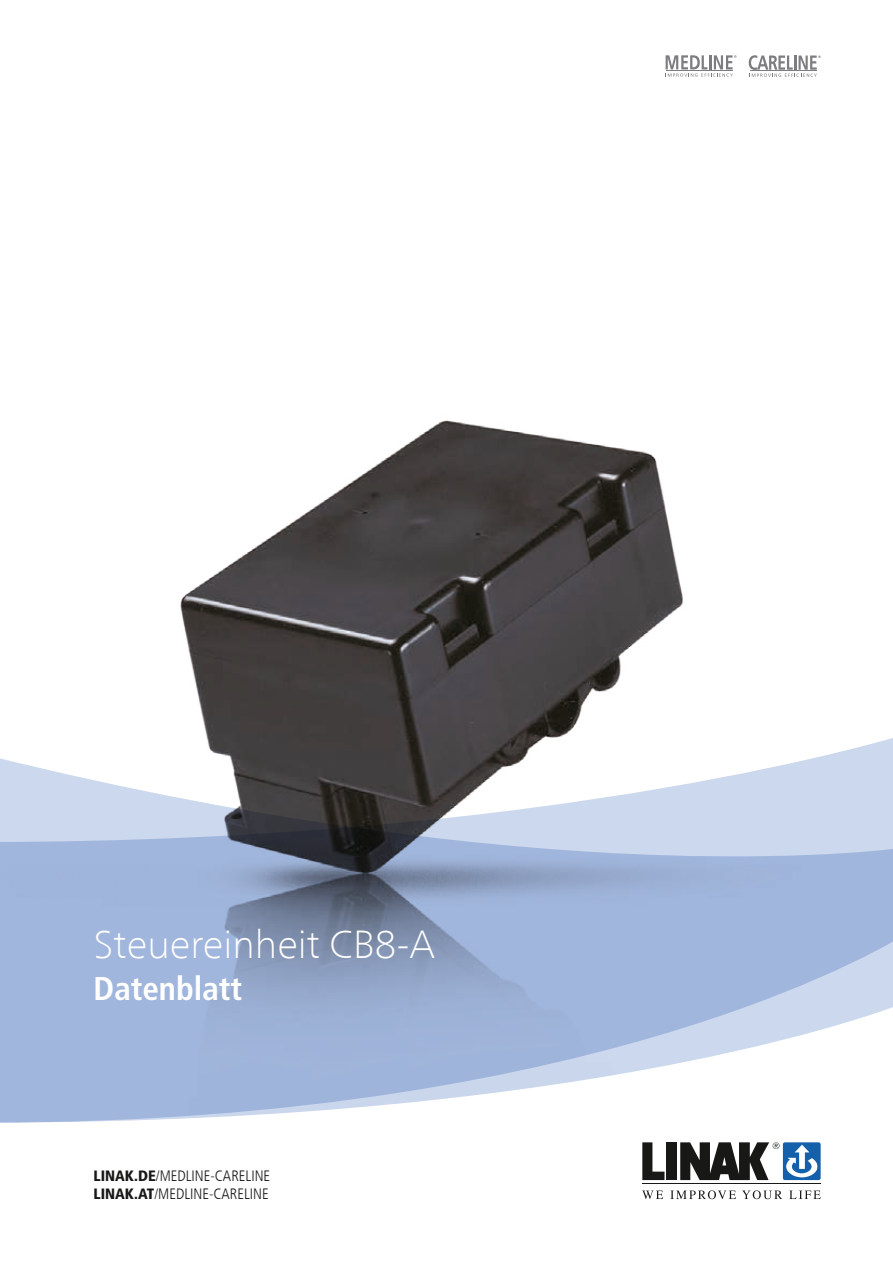
<style>
.page{position:relative;width:893px;height:1263px;background:#fff}
.page>*{position:absolute;margin:0;border:0;box-sizing:border-box;transform-origin:0 0}
.t1{font:100 39px "Frutiger Neue LT Com";color:#fff}
.t2{font:700 condensed 33px "Frutiger LT Com";color:#fff}
.t3{font:300 condensed 15px/18px "Frutiger LT Com";color:#181816}
.s1{font-weight:900}
</style>
<div class="page">
<img style="left:0;top:420px;width:882px;height:703px">
<svg style="left:642px;top:1142px;width:22px;height:38px"></svg>
<div style="left:666px;top:1142px;width:11px;height:38px;background:#181816"></div>
<svg style="left:642px;top:1190px;width:21px;height:9px"></svg>
<svg style="left:670px;top:1190px;width:66px;height:9px"></svg>
<svg style="left:742px;top:1190px;width:40px;height:9px"></svg>
<svg style="left:789px;top:1190px;width:32px;height:9px"></svg>
<hr style="left:642px;top:1183px;width:179px;height:1px;background:#181816">
<svg style="left:680px;top:1142px;width:141px;height:38px"></svg>
<svg style="left:666px;top:55px;width:70px;height:22px"></svg>
<hr style="left:666px;top:71px;width:67px;height:1px;background:#7d7c81">
<svg style="left:749px;top:55px;width:72px;height:22px"></svg>
<hr style="left:750px;top:71px;width:67px;height:1px;background:#7d7c81">
<h1 class="t1" style="left:94px;top:921px;width:343px">Steuereinheit CB8-A</h1>
<h2 class="t2" style="left:94px;top:969px;width:150px">Datenblatt</h2>
<p class="t3" style="left:94px;top:1167px;width:178px"><span class="s1">LINAK.DE</span>/MEDLINE-CARELINE<br><span class="s1">LINAK.AT</span>/MEDLINE-CARELINE</p>
</div>
